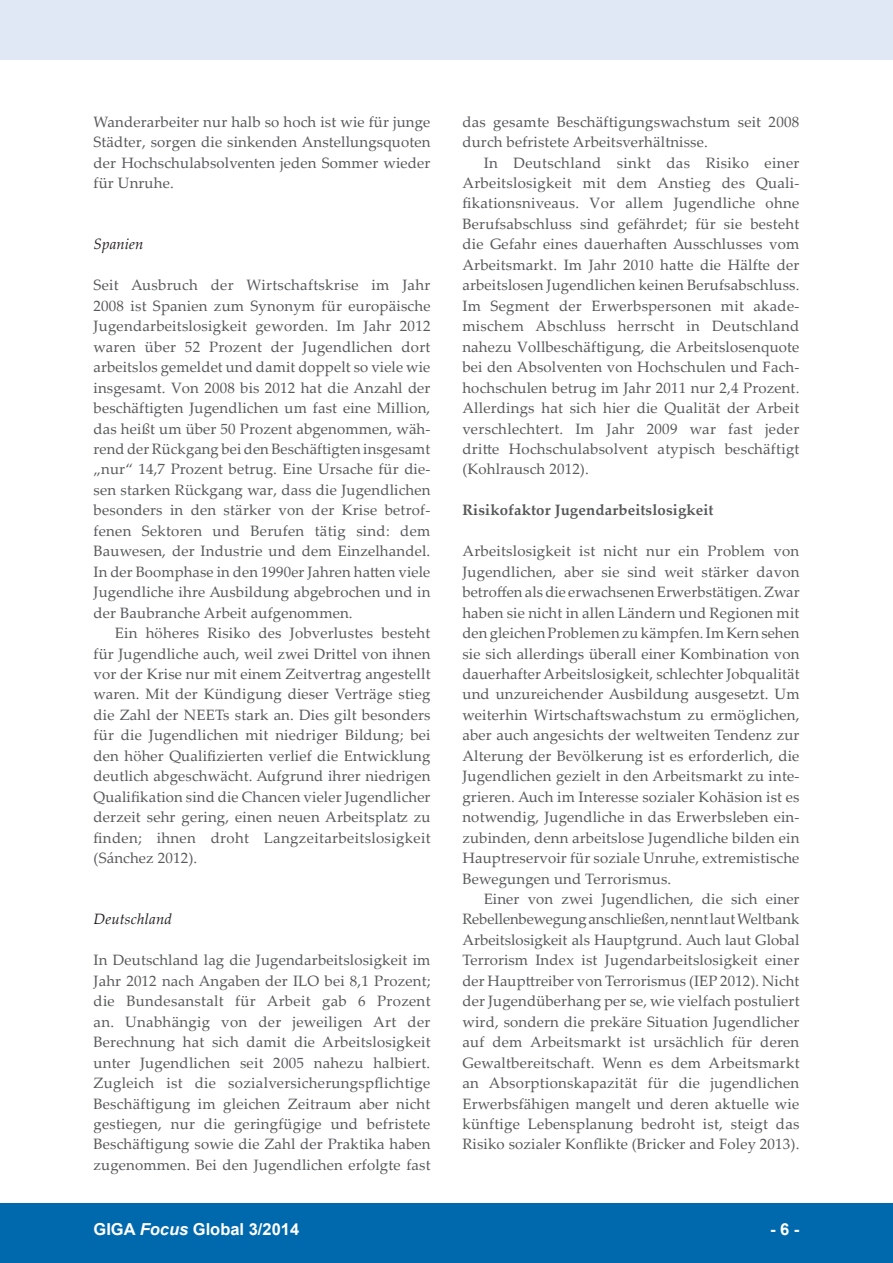
<style>
.page{position:relative;width:893px;height:1263px;background:#fff}
.page>*{position:absolute;margin:0;border:0;box-sizing:border-box;transform-origin:0 0}
.t1{font:700 16.5px "Arial";color:#fff}
.t2{font:15px/20.4px "Palatino Linotype";letter-spacing:.01em;color:#57585a;text-align:justify}
.t3{font:700 15px "Palatino Linotype";letter-spacing:.01em;color:#57585a}
.t4{font:italic 15px "Palatino Linotype";letter-spacing:.01em;color:#231f20}
.s1{font-style:italic}
</style>
<div class="page">
<div style="left:0;top:1203px;width:893px;height:60px;background:#0068ac"></div>
<div style="left:0;top:0;width:893px;height:60px;background:#dfe8f4"></div>
<p class="t2" style="left:94px;top:111px;width:338px">Wanderarbeiter nur halb so hoch ist wie für junge Städter, sorgen die sinkenden Anstellungsquoten der Hochschulabsolventen jeden Sommer wieder für Unruhe.</p>
<p class="t4" style="left:94px;top:234px;width:52px">Spanien</p>
<p class="t2" style="left:94px;top:274px;width:339px">Seit Ausbruch der Wirtschaftskrise im Jahr 2008 ist Spanien zum Synonym für europäische Jugendarbeitslosigkeit geworden. Im Jahr 2012 waren über 52 Prozent der Jugendlichen dort arbeitslos gemeldet und damit doppelt so viele wie insgesamt. Von 2008 bis 2012 hat die Anzahl der beschäftigten Jugendlichen um fast eine Million, das heißt um über 50 Prozent abgenommen, wäh&shy;rend der Rückgang bei den Beschäftigten insgesamt „nur“ 14,7 Prozent betrug. Eine Ursache für die&shy;sen starken Rückgang war, dass die Jugendlichen besonders in den stärker von der Krise betrof&shy;fenen Sektoren und Berufen tätig sind: dem Bauwesen, der Industrie und dem Einzelhandel.<br>In der Boomphase in den 1990er Jahren hatten viele Jugendliche ihre Ausbildung abgebrochen und in der Baubranche Arbeit aufgenommen.</p>
<p class="t2" style="left:94px;top:622px;width:339px;text-indent:21px">Ein höheres Risiko des Jobverlustes besteht für Jugendliche auch, weil zwei Drittel von ihnen vor der Krise nur mit einem Zeitvertrag angestellt waren. Mit der Kündigung dieser Verträge stieg die Zahl der NEETs stark an. Dies gilt besonders für die Jugendlichen mit niedriger Bildung; bei den höher Qualifizierten verlief die Entwicklung deutlich abgeschwächt. Aufgrund ihrer niedrigen Qualifikation sind die Chancen vieler Jugendlicher derzeit sehr gering, einen neuen Arbeitsplatz zu finden; ihnen droht Langzeitarbeitslosigkeit (Sánchez 2012).</p>
<p class="t4" style="left:94px;top:909px;width:80px">Deutschland</p>
<p class="t2" style="left:94px;top:949px;width:339px">In Deutschland lag die Jugendarbeitslosigkeit im Jahr 2012 nach Angaben der ILO bei 8,1 Prozent; die Bundesanstalt für Arbeit gab 6 Prozent an. Unabhängig von der jeweiligen Art der Berechnung hat sich damit die Arbeitslosigkeit unter Jugendlichen seit 2005 nahezu halbiert.<br>Zugleich ist die sozialversicherungspflichtige Beschäftigung im gleichen Zeitraum aber nicht gestiegen, nur die geringfügige und befristete Beschäftigung sowie die Zahl der Praktika haben zugenommen. Bei den Jugendlichen erfolgte fast</p>
<p class="t2" style="left:462px;top:111px;width:338px">das gesamte Beschäftigungswachstum seit 2008 durch befristete Arbeitsverhältnisse.</p>
<p class="t2" style="left:462px;top:152px;width:339px;text-indent:21px">In Deutschland sinkt das Risiko einer Arbeitslosigkeit mit dem Anstieg des Quali&shy;fikationsniveaus. Vor allem Jugendliche ohne Berufsabschluss sind gefährdet; für sie besteht die Gefahr eines dauerhaften Ausschlusses vom Arbeitsmarkt. Im Jahr 2010 hatte die Hälfte der arbeitslosen Jugendlichen keinen Berufsabschluss.<br>Im Segment der Erwerbspersonen mit akade&shy;mischem Abschluss herrscht in Deutschland nahezu Vollbeschäftigung, die Arbeitslosenquote bei den Absolventen von Hochschulen und Fach&shy;hochschulen betrug im Jahr 2011 nur 2,4 Prozent.<br>Allerdings hat sich hier die Qualität der Arbeit verschlechtert. Im Jahr 2009 war fast jeder dritte Hochschulabsolvent atypisch beschäftigt (Kohlrausch 2012).</p>
<p class="t3" style="left:462px;top:500px;width:253px">Risikofaktor Jugendarbeitslosigkeit</p>
<p class="t2" style="left:462px;top:540px;width:339px">Arbeitslosigkeit ist nicht nur ein Problem von Jugendlichen, aber sie sind weit stärker davon betroffen als die erwachsenen Erwerbstätigen. Zwar haben sie nicht in allen Ländern und Regionen mit den gleichen Problemen zu kämpfen. Im Kern sehen sie sich allerdings überall einer Kombination von dauerhafter Arbeitslosigkeit, schlechter Jobqualität und unzureichender Ausbildung ausgesetzt. Um weiterhin Wirtschaftswachstum zu ermöglichen, aber auch angesichts der weltweiten Tendenz zur Alterung der Bevölkerung ist es erforderlich, die Jugendlichen gezielt in den Arbeitsmarkt zu inte&shy;grieren. Auch im Interesse sozialer Kohäsion ist es notwendig, Jugendliche in das Erwerbsleben ein&shy;zubinden, denn arbeitslose Jugendliche bilden ein Hauptreservoir für soziale Unruhe, extremistische Bewegungen und Terrorismus.</p>
<p class="t2" style="left:462px;top:888px;width:339px;text-indent:21px">Einer von zwei Jugendlichen, die sich einer Rebellenbewegung anschließen, nennt laut Weltbank Arbeitslosigkeit als Hauptgrund. Auch laut Global Terrorism Index ist Jugendarbeitslosigkeit einer der Haupttreiber von Terrorismus (IEP 2012). Nicht der Jugendüberhang per se, wie vielfach postuliert wird, sondern die prekäre Situation Jugendlicher auf dem Arbeitsmarkt ist ursächlich für deren Gewaltbereitschaft. Wenn es dem Arbeitsmarkt an Absorptionskapazität für die jugendlichen Erwerbsfähigen mangelt und deren aktuelle wie künftige Lebensplanung bedroht ist, steigt das Risiko sozialer Konflikte (Bricker and Foley 2013).</p>
<p class="t1" style="left:94px;top:1218px;width:207px">GIGA <span class="s1">Focus</span> Global 3/2014</p>
<p class="t1" style="left:770px;top:1218px;width:31px">- 6 -</p>
</div>
